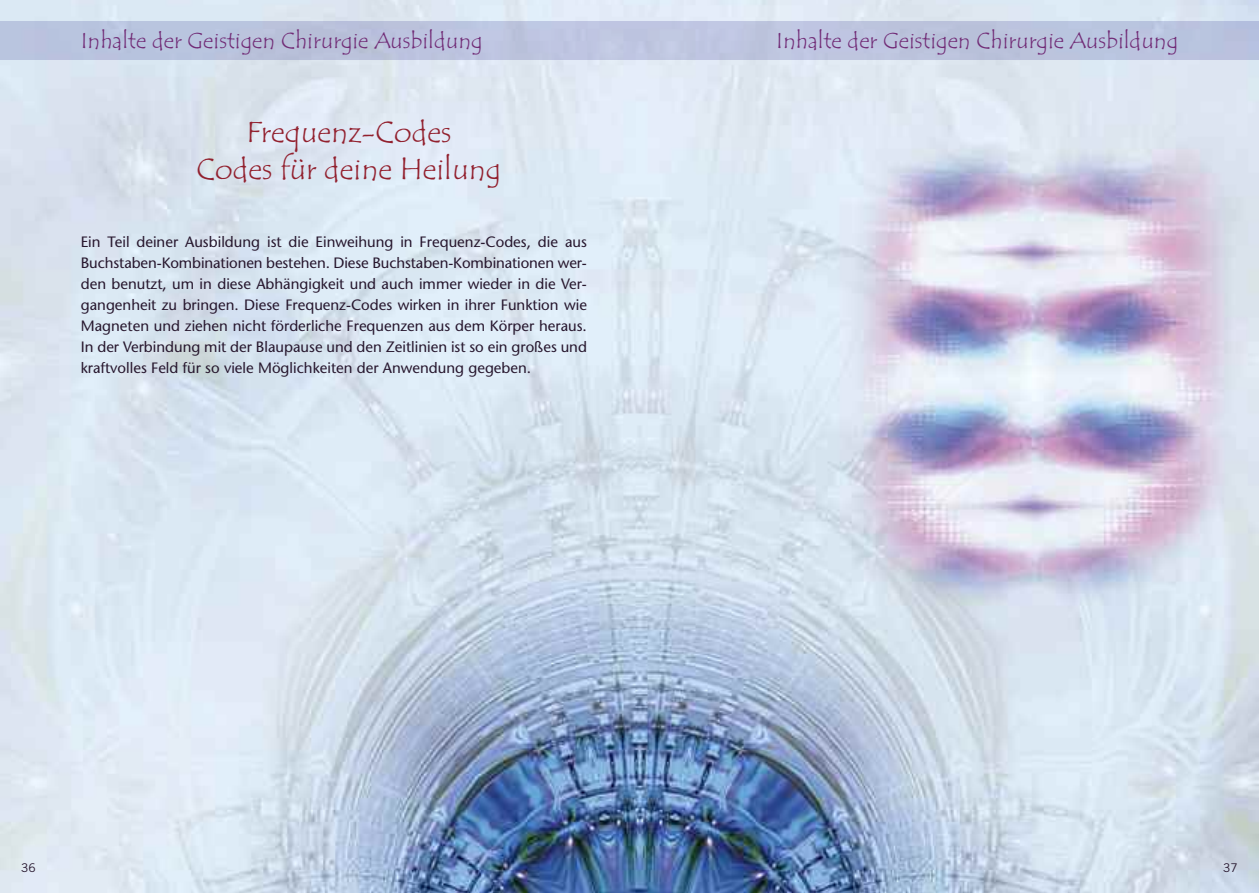
<style>
.page{position:relative;width:1259px;height:893px;background:#fff}
.page>*{position:absolute;margin:0;border:0;box-sizing:border-box;transform-origin:0 0}
.t1{font:30px/37.5px "Tempus Sans ITC";color:#92202e;text-align:center}
.t2{font:22.5px "Tempus Sans ITC";color:#712b76}
.t3{font:15px/21px "Stone Sans";color:#27172e;text-align:justify}
.t4{font:12px "Trade Gothic LT Std";color:#27172e}
</style>
<div class="page">
<img style="left:0;top:0;width:1259px;height:893px">
<div style="left:0;top:21px;width:1259px;height:39px;background:#bbc4df"></div>
<h2 class="t2" style="left:81px;top:33px;width:403px">Inhalte der Geistigen Chirurgie Ausbildung</h2>
<h2 class="t2" style="left:776px;top:33px;width:403px">Inhalte der Geistigen Chirurgie Ausbildung</h2>
<h1 class="t1" style="left:197px;top:117px;width:306px">Frequenz-Codes<br>Codes für deine Heilung</h1>
<p class="t3" style="left:81px;top:233px;width:507px">Ein Teil deiner Ausbildung ist die Einweihung in Frequenz-Codes, die aus Buchstaben-Kombinationen bestehen. Diese Buchstaben-Kombinationen wer&shy;den benutzt, um in diese Abhängigkeit und auch immer wieder in die Ver&shy;gangenheit zu bringen. Diese Frequenz-Codes wirken in ihrer Funktion wie Magneten und ziehen nicht förderliche Frequenzen aus dem Körper heraus.<br>In der Verbindung mit der Blaupause und den Zeitlinien ist so ein großes und kraftvolles Feld für so viele Möglichkeiten der Anwendung gegeben.</p>
<p class="t4" style="left:21px;top:863px;width:16px">36</p>
<p class="t4" style="left:1223px;top:863px;width:16px">37</p>
</div>
